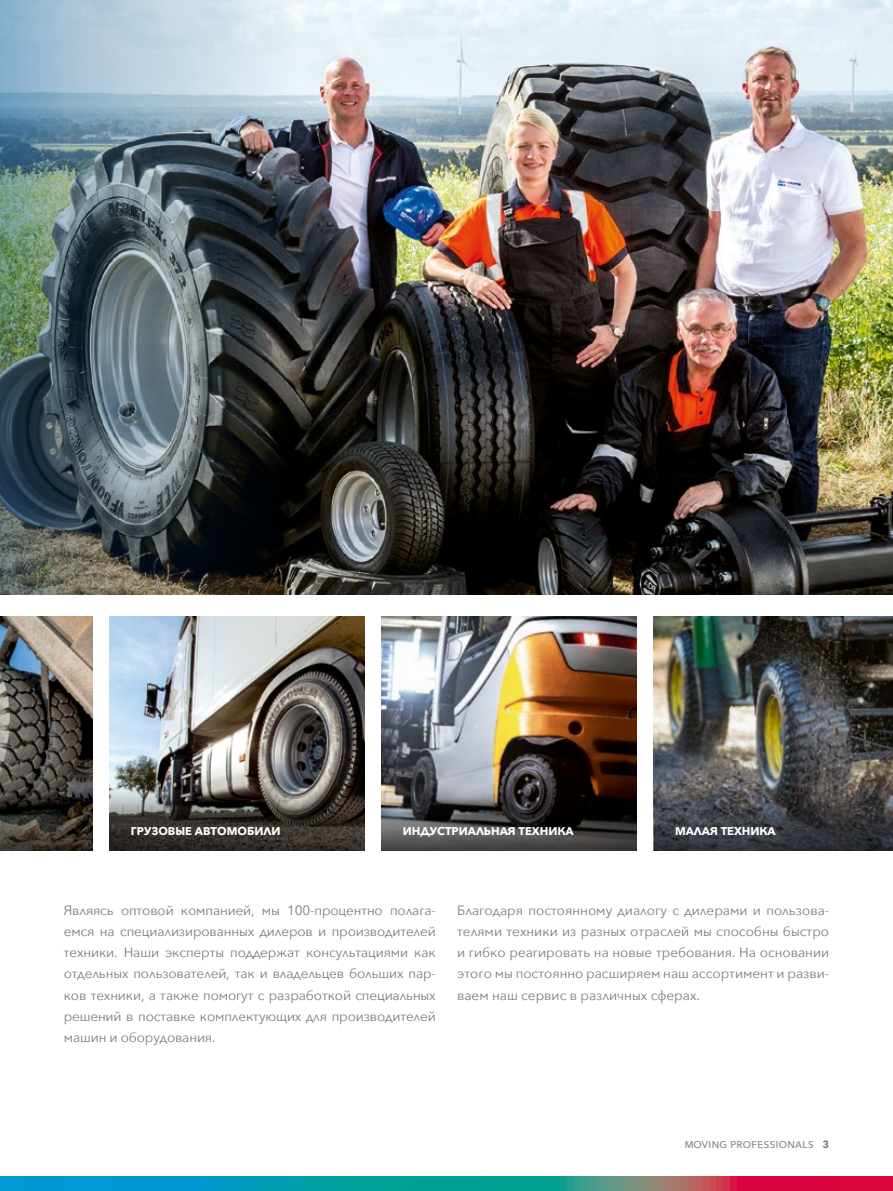
<style>
.page{position:relative;width:893px;height:1191px;background:#fff}
.page>*{position:absolute;margin:0;border:0;box-sizing:border-box;transform-origin:0 0}
.t1{font:13.5px/21.3px "Avenir Next";letter-spacing:-.005em;color:#7c7b7b;text-align:justify}
.t2{font:700 11.25px "Avenir Next";color:#fff}
.t3{font:500 9.75px "Avenir Next";letter-spacing:.04em;color:#7c7b7b}
.s1{font-weight:700;font-size:10.5px}
</style>
<div class="page">
<img style="left:434px;top:0;width:459px;height:595px">
<img style="left:64px;top:0;width:370px;height:595px">
<img style="left:0;top:0;width:64px;height:595px">
<svg style="left:0;top:1176px;width:893px;height:15px;background:#407b92"></svg>
<img style="left:109px;top:617px;width:256px;height:170px">
<img style="left:0;top:617px;width:92px;height:170px">
<img style="left:382px;top:617px;width:255px;height:170px">
<img style="left:654px;top:617px;width:239px;height:170px">
<svg style="left:0;top:787px;width:92px;height:63px;background:#322e28"></svg>
<svg style="left:109px;top:787px;width:256px;height:63px;background:#45413d"></svg>
<svg style="left:382px;top:787px;width:255px;height:63px;background:#3f3d3d"></svg>
<svg style="left:654px;top:787px;width:239px;height:63px;background:#3e3f43"></svg>
<p class="t2" style="left:131px;top:821px;width:151px">ГРУЗОВЫЕ АВТОМОБИЛИ</p>
<p class="t2" style="left:403px;top:821px;width:172px">ИНДУСТРИАЛЬНАЯ ТЕХНИКА</p>
<p class="t2" style="left:675px;top:821px;width:102px">МАЛАЯ ТЕХНИКА</p>
<p class="t1" style="left:64px;top:898px;width:374px">Являясь оптовой компанией, мы 100-процентно полага&shy;емся на специализированных дилеров и производителей техники. Наши эксперты поддержат консультациями как отдельных пользователей, так и владельцев больших пар&shy;ков техники, а также помогут с разработкой специальных решений в поставке комплектующих для производителей машин и оборудования.</p>
<p class="t1" style="left:457px;top:898px;width:374px">Благодаря постоянному диалогу с дилерами и пользова&shy;телями техники из разных отраслей мы способны быстро и гибко реагировать на новые требования. На основании этого мы постоянно расширяем наш ассортимент и разви&shy;ваем наш сервис в различных сферах.</p>
<p class="t3" style="left:684px;top:1136px;width:146px">MOVING PROFESSIONALS <span class="s1">3</span></p>
</div>
